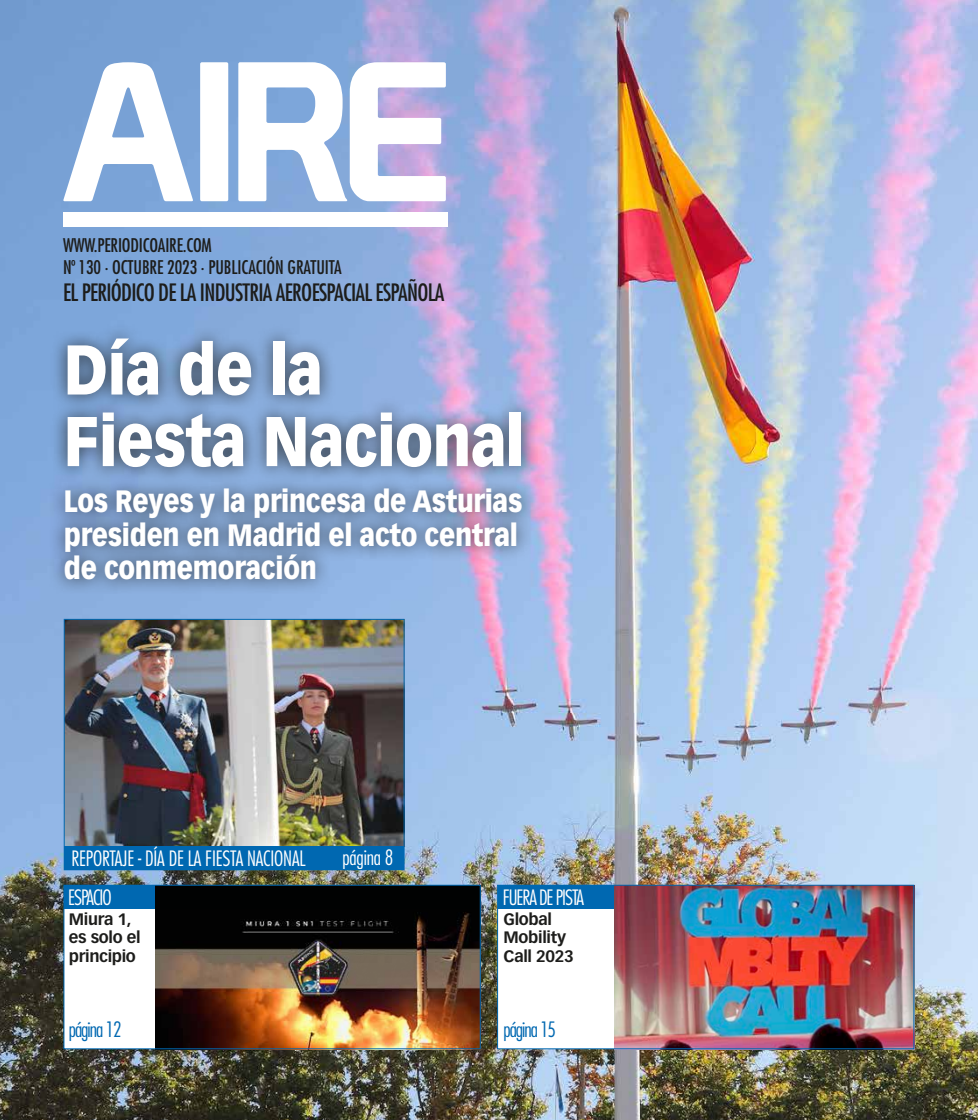
<style>
.page{position:relative;width:978px;height:1120px;background:#fff}
.page>*{position:absolute;margin:0;border:0;box-sizing:border-box;transform-origin:0 0}
.t1{font:900 69px/71.6px "Vectora LT Pro";letter-spacing:-.01em;color:#fff;scale:.85 1}
.t2{font:900 30.25px/33.4px "Vectora LT Pro";letter-spacing:-.01em;color:#fff;scale:.85 1}
.t3{font:condensed 23.25px "Futura Std";letter-spacing:-.03em;color:#1d1d1b}
.t4{font:300 condensed 20.62px "Futura Std";letter-spacing:-.01em;color:#fff}
.t5{font:300 condensed 20.62px "Futura Std";letter-spacing:-.05em;color:#fff}
.t6{font:300 condensed 20.62px "Futura Std";letter-spacing:-.05em;color:#0068b1}
.t7{font:condensed 18.38px/22px "Futura Std";letter-spacing:-.005em;color:#1d1d1b}
.t8{font:700 16.25px/18.8px "Vectora LT Pro";letter-spacing:-.02em;color:#1d1d1b}
</style>
<div class="page">
<img style="left:0;top:0;width:978px;height:1120px">
<div style="left:49px;top:323px;width:489px;height:272px;background:#1d1d1b;opacity:.75"></div>
<div style="left:499px;top:885px;width:416px;height:164px;background:#fff"></div>
<div style="left:498px;top:885px;width:415px;height:24px;background:#0068b1"></div>
<img style="left:615px;top:887px;width:297px;height:160px">
<div style="left:497px;top:885px;width:417px;height:164px;border:1px solid #0068b1"></div>
<div style="left:63px;top:212px;width:384px;height:14px;background:#fff"></div>
<svg style="left:63px;top:62px;width:383px;height:139px"></svg>
<img style="left:66px;top:621px;width:336px;height:225px">
<div style="left:64px;top:846px;width:340px;height:24px;background:#0068b1"></div>
<div style="left:64px;top:887px;width:111px;height:162px;background:#fff"></div>
<div style="left:64px;top:885px;width:417px;height:24px;background:#0068b1"></div>
<img style="left:156px;top:887px;width:323px;height:160px">
<div style="left:64px;top:885px;width:417px;height:164px;border:1px solid #0068b1"></div>
<div style="left:64px;top:619px;width:340px;height:251px;border:1px solid #0068b1"></div>
<p class="t7" style="left:63px;top:234px;width:280px">WWW.PERIODICOAIRE.COM<br>Nº 130 . OCTUBRE 2023 . PUBLICACIÓN GRATUITA</p>
<p class="t3" style="left:63px;top:278px;width:383px">EL PERIÓDICO DE LA INDUSTRIA AEROESPACIAL ESPAÑOLA</p>
<h1 class="t1" style="left:64px;top:333px;width:544px">Día de la<br>Fiesta Nacional</h1>
<p class="t2" style="left:64px;top:484px;width:541px">Los Reyes y la princesa de Asturias presiden en Madrid el acto central de conmemoración</p>
<p class="t4" style="left:72px;top:846px;width:235px">REPORTAJE - DÍA DE LA FIESTA NACIONAL</p>
<p class="t4" style="left:343px;top:845px;width:52px">página 8</p>
<p class="t5" style="left:68px;top:885px;width:45px">ESPACIO</p>
<p class="t8" style="left:69px;top:909px;width:73px">Miura 1, es solo el principio</p>
<p class="t6" style="left:69px;top:1017px;width:54px">página 12</p>
<p class="t5" style="left:503px;top:885px;width:83px">FUERA DE PISTA</p>
<p class="t8" style="left:504px;top:909px;width:72px">Global<br>Mobility<br>Call 2023</p>
<p class="t6" style="left:504px;top:1017px;width:54px">página 15</p>
</div>
